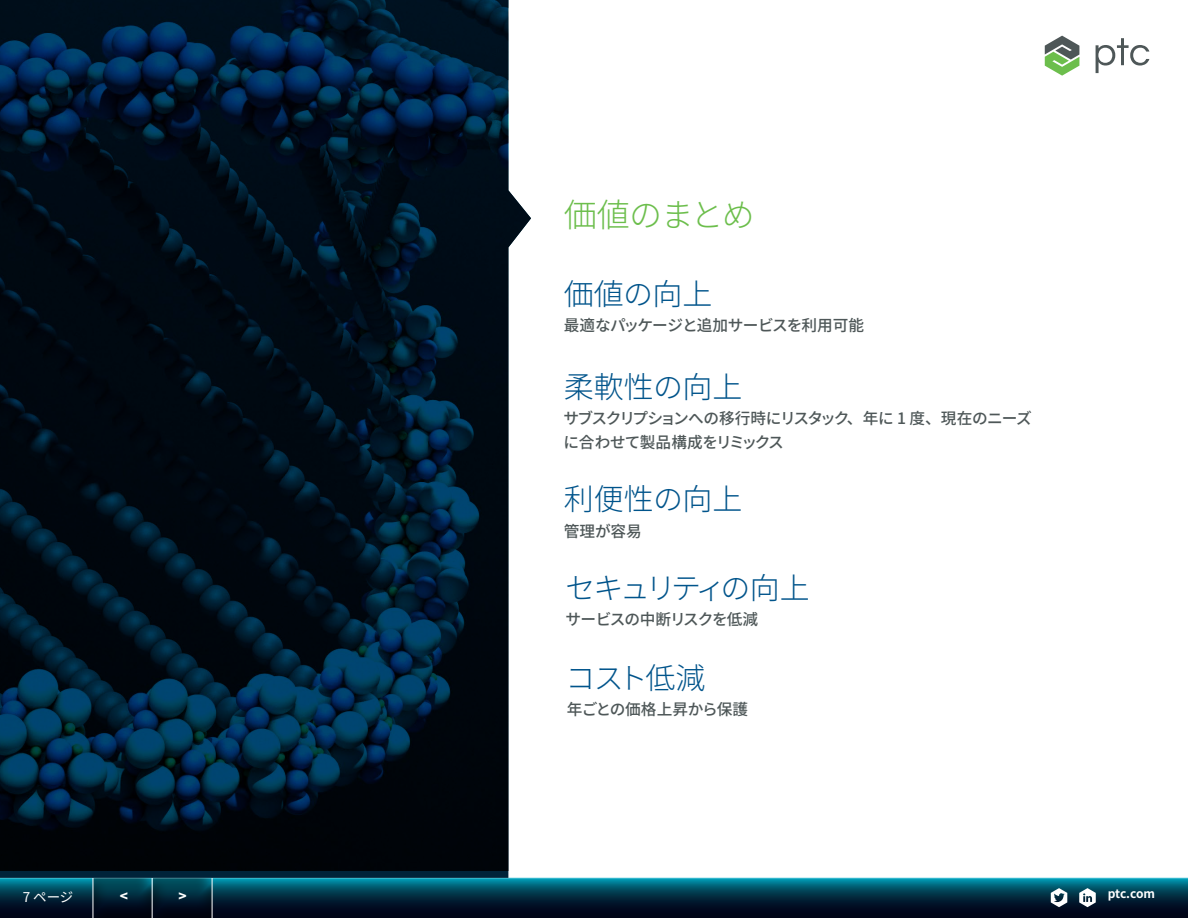
<style>
.page{position:relative;width:1188px;height:918px;background:#fff}
.page>*{position:absolute;margin:0;border:0;box-sizing:border-box;transform-origin:0 0}
.t1{font:300 33px "Noto Sans CJ Kjp";letter-spacing:-.05em;color:#6cbe4c}
.t2{font:300 30px "Noto Sans CJ Kjp";letter-spacing:-.02em;color:#00548b}
.t3{font:300 30px "Noto Sans CJ Kjp";letter-spacing:-.13em;color:#00548b}
.t4{font:500 15.75px/24px "Noto Sans CJ Kjp";letter-spacing:-.05em;color:#4e5758}
.t5{font:500 15.75px "Noto Sans CJ Kjp";letter-spacing:-.02em;color:#4e5758}
.t6{font:13.5px "Noto Sans CJ Kjp";color:#fff}
.t7{font:900 13.5px "Noto Sans CJ Kjp";color:#fff}
.t8{font:700 12px "Noto Sans CJ Kjp";letter-spacing:-.025em;color:#fff}
</style>
<div class="page">
<svg style="left:0;top:878px;width:1188px;height:40px;background:#02354a"></svg>
<div style="left:152px;top:877px;width:61px;height:41px;background:#231f20;opacity:.5"></div>
<div style="left:93px;top:877px;width:60px;height:41px;background:#231f20;opacity:.5"></div>
<hr style="left:93px;top:878px;width:1px;height:40px;background:#fff">
<hr style="left:152px;top:878px;width:1px;height:40px;background:#fff">
<hr style="left:212px;top:878px;width:1px;height:40px;background:#fff">
<svg style="left:1079px;top:888px;width:17px;height:19px"></svg>
<svg style="left:1051px;top:888px;width:16px;height:19px"></svg>
<svg style="left:1045px;top:36px;width:34px;height:40px"></svg>
<svg style="left:1096px;top:38px;width:53px;height:35px"></svg>
<img style="left:0;top:0;width:531px;height:871px">
<h1 class="t1" style="left:564px;top:197px;width:193px">価値のまとめ</h1>
<h2 class="t2" style="left:564px;top:277px;width:150px">価値の向上</h2>
<p class="t4" style="left:564px;top:314px;width:302px">最適なパッケージと追加サービスを利用可能</p>
<h2 class="t2" style="left:564px;top:370px;width:180px">柔軟性の向上</h2>
<p class="t4" style="left:563px;top:406px;width:470px">サブスクリプションへの移行時にリスタック、年に 1 度、現在のニーズに合わせて製品構成をリミックス</p>
<h2 class="t2" style="left:564px;top:483px;width:180px">利便性の向上</h2>
<p class="t4" style="left:564px;top:519px;width:80px">管理が容易</p>
<h2 class="t3" style="left:566px;top:571px;width:246px">セキュリティの向上</h2>
<p class="t4" style="left:566px;top:608px;width:194px">サービスの中断リスクを低減</p>
<h2 class="t2" style="left:565px;top:661px;width:142px">コスト低減</h2>
<p class="t5" style="left:567px;top:701px;width:183px">年ごとの価格上昇から保護</p>
<p class="t6" style="left:23px;top:889px;width:52px">7 ページ</p>
<p class="t7" style="left:120px;top:888px;width:10px">&lt;</p>
<p class="t7" style="left:178px;top:888px;width:10px">&gt;</p>
<p class="t8" style="left:1108px;top:886px;width:49px">ptc.com</p>
</div>
